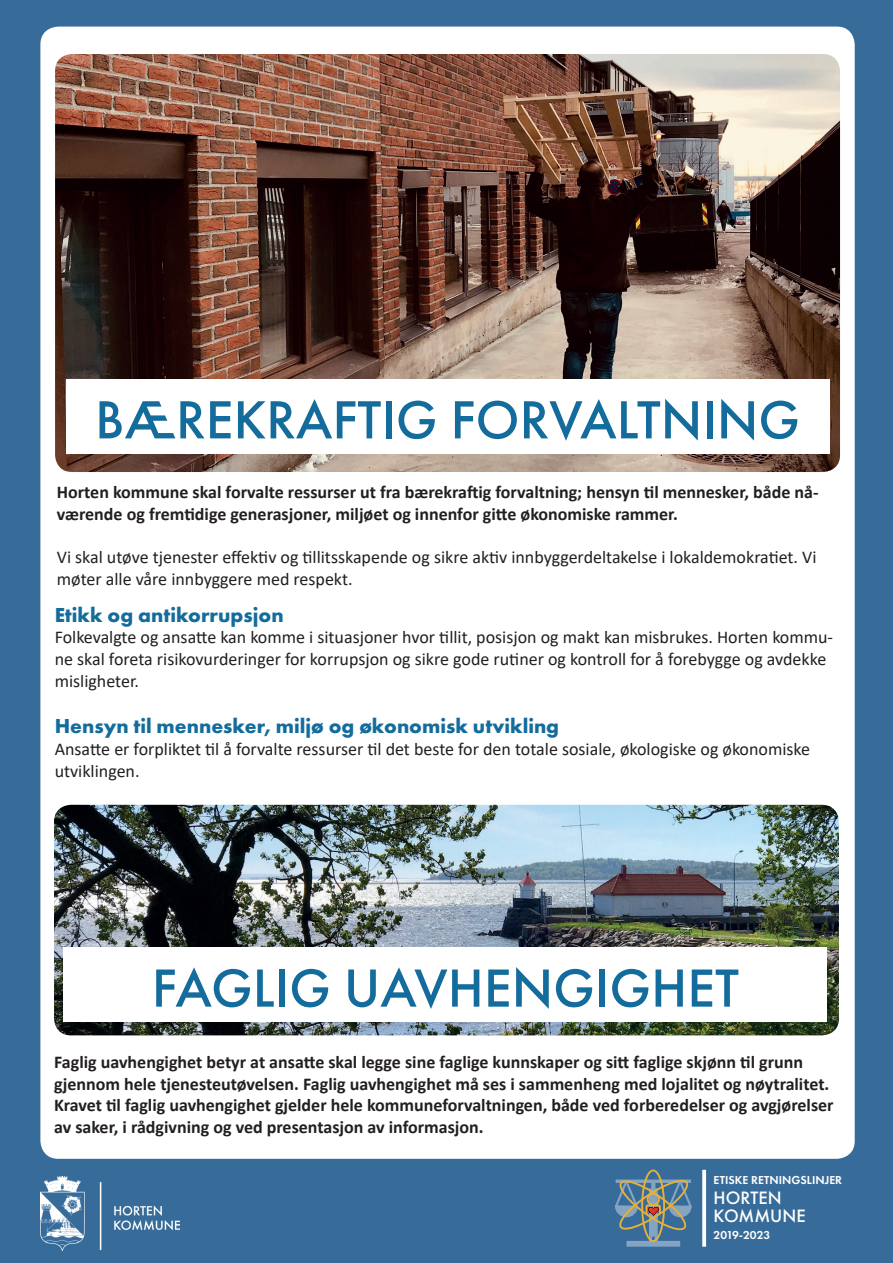
<style>
.page{position:relative;width:893px;height:1263px;background:#376b9a}
.page>*{position:absolute;margin:0;border:0;box-sizing:border-box;transform-origin:0 0}
.t1{font:500 55.65px "Futura PT";color:#136c9c}
.t2{font:700 21px "Futura PT";color:#136c9c}
.t3{font:500 18.6px/17.2px "Futura PT";color:#fff}
.t4{font:700 18px/21.6px "Calibri";color:#231f20}
.t5{font:18px/21.6px "Calibri";color:#231f20}
.t6{font:600 12px "Futura PT";color:#fff}
</style>
<div class="page">
<div style="left:40px;top:27px;width:815px;height:1132px;background:#fff;border-radius:18px"></div>
<hr style="left:651px;top:1183px;width:4px;height:53px;background:#84a4c1">
<hr style="left:655px;top:1188px;width:3px;height:54px;background:#fff">
<hr style="left:649px;top:1188px;width:3px;height:54px;background:#fff">
<div style="left:626px;top:1241px;width:54px;height:6px;background:#84a4c1"></div>
<div style="left:641px;top:1169px;width:24px;height:73px;border:2px solid #e6b039;border-radius:50%"></div>
<svg style="left:615px;top:1177px;width:77px;height:57px"></svg>
<svg style="left:702px;top:1170px;width:4px;height:77px"></svg>
<img style="left:40px;top:1176px;width:140px;height:75px">
<img style="left:55px;top:54px;width:785px;height:418px">
<div style="left:66px;top:379px;width:763px;height:74px;background:#fff"></div>
<img style="left:54px;top:805px;width:785px;height:230px">
<div style="left:63px;top:948px;width:763px;height:74px;background:#fff"></div>
<h1 class="t1" style="left:95px;top:386px;width:706px">BÆREKRAFTIG FORVALTNING</h1>
<p class="t4" style="left:57px;top:481px;width:763px">Horten kommune skal forvalte ressurser ut fra bærekraftig forvaltning; hensyn til mennesker, både nå&shy;værende og fremtidige generasjoner, miljøet og innenfor gitte økonomiske rammer.</p>
<p class="t5" style="left:57px;top:546px;width:761px">Vi skal utøve tjenester effektiv og tillitsskapende og sikre aktiv innbyggerdeltakelse i lokaldemokratiet. Vi møter alle våre innbyggere med respekt.</p>
<p class="t2" style="left:55px;top:601px;width:230px">Etikk og antikorrupsjon</p>
<p class="t5" style="left:55px;top:626px;width:780px">Folkevalgte og ansatte kan komme i situasjoner hvor tillit, posisjon og makt kan misbrukes. Horten kommu&shy;ne skal foreta risikovurderinger for korrupsjon og sikre gode rutiner og kontroll for å forebygge og avdekke misligheter.</p>
<p class="t2" style="left:55px;top:713px;width:506px">Hensyn til mennesker, miljø og økonomisk utvikling</p>
<p class="t5" style="left:55px;top:738px;width:757px">Ansatte er forpliktet til å forvalte ressurser til det beste for den totale sosiale, økologiske og økonomiske utviklingen.</p>
<h1 class="t1" style="left:152px;top:955px;width:589px">FAGLIG UAVHENGIGHET</h1>
<p class="t4" style="left:54px;top:1051px;width:781px">Faglig uavhengighet betyr at ansatte skal legge sine faglige kunnskaper og sitt faglige skjønn til grunn gjennom hele tjenesteutøvelsen. Faglig uavhengighet må ses i sammenheng med lojalitet og nøytralitet.<br>Kravet til faglig uavhengighet gjelder hele kommuneforvaltningen, både ved forberedelser og avgjørelser av saker, i rådgivning og ved presentasjon av informasjon.</p>
<p class="t6" style="left:714px;top:1173px;width:130px">ETISKE RETNINGSLINJER</p>
<p class="t3" style="left:714px;top:1189px;width:94px">HORTEN<br>KOMMUNE</p>
<p class="t6" style="left:714px;top:1227px;width:58px">2019-2023</p>
</div>
